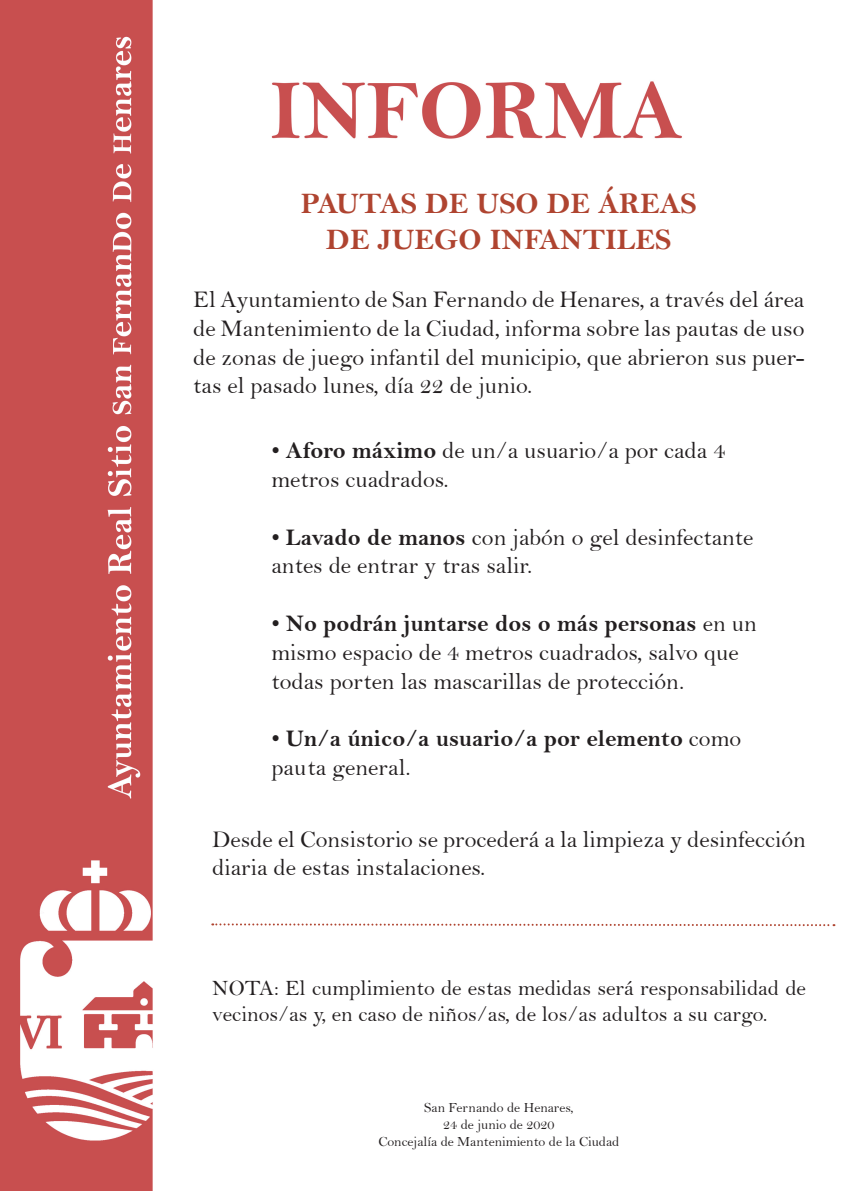
<style>
.page{position:relative;width:842px;height:1191px;background:#fff}
.page>*{position:absolute;margin:0;border:0;box-sizing:border-box;transform-origin:0 0}
.t1{font:30px/36px "Bell MT Bold";color:#af4430;text-align:center}
.t2{font:24px/28.8px "Bell";color:#231f20}
.t3{font:24px/28.8px "Bell MT Bold";color:#231f20}
.t4{font:22px/26.4px "Bell";color:#231f20}
.t5{font:14px/16.8px "Bell";color:#231f20;text-align:center}
.s1{font-family:"Bell MT Bold"}
.s2{font-family:"Bell"}
</style>
<div class="page">
<img style="left:0;top:0;width:836px;height:1191px">
<svg style="left:212px;top:922px;width:622px;height:5px"></svg>
<p class="t1" style="left:301px;top:186px;width:397px">PAUTAS DE USO DE ÁREAS<br>DE JUEGO INFANTILES</p>
<p class="t2" style="left:193px;top:285px;width:613px;text-align:justify">El Ayuntamiento de San Fernando de Henares, a través del área de Mantenimiento de la Ciudad, informa sobre las pautas de uso de zonas de juego infantil del municipio, que abrieron sus puer&shy;tas el pasado lunes, día 22 de junio.</p>
<p class="t2" style="left:271px;top:436px;width:455px">• <span class="s1">Aforo máximo</span> de un/a usuario/a por cada 4 metros cuadrados.</p>
<p class="t2" style="left:271px;top:522px;width:483px">• <span class="s1">Lavado de manos</span> con jabón o gel desinfectante antes de entrar y tras salir.</p>
<p class="t2" style="left:271px;top:609px;width:487px">• <span class="s1">No podrán juntarse dos o más personas</span> en un mismo espacio de 4 metros cuadrados, salvo que todas porten las mascarillas de protección.</p>
<p class="t3" style="left:271px;top:724px;width:471px"><span class="s2">•</span> Un/a único/a usuario/a por elemento <span class="s2">como pauta general.</span></p>
<p class="t2" style="left:212px;top:824px;width:595px">Desde el Consistorio se procederá a la limpieza y desinfección diaria de estas instalaciones.</p>
<p class="t4" style="left:212px;top:974px;width:595px">NOTA: El cumplimiento de estas medidas será responsabilidad de vecinos/as y, en caso de niños/as, de los/as adultos a su cargo.</p>
<p class="t5" style="left:378px;top:1099px;width:242px">San Fernando de Henares,<br>24 de junio de 2020<br>Concejalía de Mantenimiento de la Ciudad</p>
</div>
